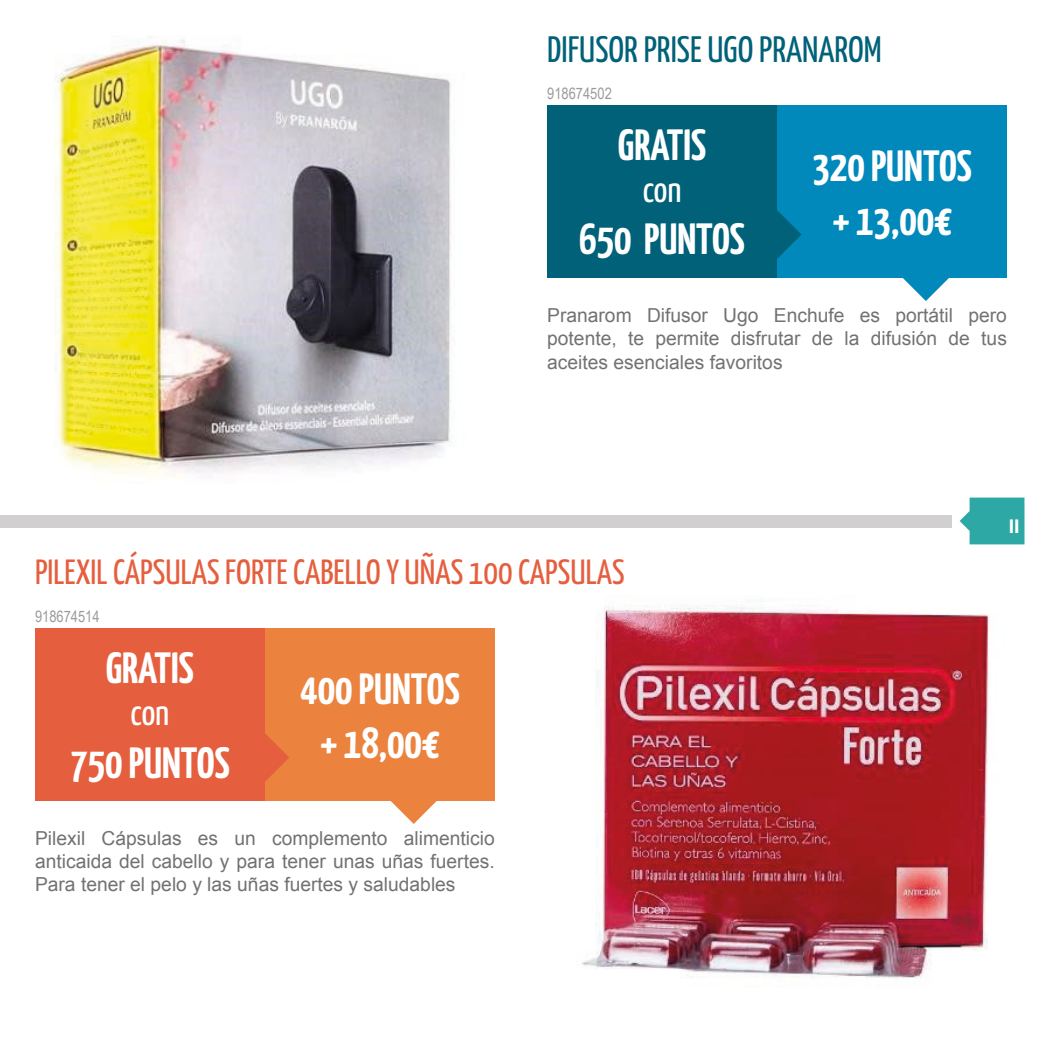
<style>
.page{position:relative;width:1042px;height:1042px;background:#fff}
.page>*{position:absolute;margin:0;border:0;box-sizing:border-box;transform-origin:0 0}
.t1{font:700 43.75px/54.2px "Yanone Kaffeesatz";color:#fff;text-align:center}
.t2{font:36.75px "Yanone Kaffeesatz";color:#006178}
.t3{font:36.75px "Yanone Kaffeesatz";letter-spacing:-.005em;color:#fff}
.t4{font:35px "Yanone Kaffeesatz";color:#e55f3e}
.t5{font:21px "Squada One";color:#fff}
.t6{font:19.25px/23.1px "Arial";color:#717271;text-align:justify}
.t7{font:15.75px "Arial Narrow";color:#9a9b9a}
</style>
<div class="page">
<svg style="left:959px;top:497px;width:65px;height:47px"></svg>
<div style="left:0;top:515px;width:951px;height:12px;background:#d1cfcf"></div>
<div style="left:777px;top:105px;width:230px;height:173px;background:#0089ba"></div>
<svg style="left:903px;top:278px;width:46px;height:23px"></svg>
<div style="left:265px;top:628px;width:230px;height:173px;background:#eb833f"></div>
<div style="left:35px;top:628px;width:230px;height:173px;background:#e55f3e"></div>
<div style="left:547px;top:105px;width:230px;height:173px;background:#006178"></div>
<svg style="left:391px;top:801px;width:46px;height:23px"></svg>
<svg style="left:265px;top:733px;width:24px;height:49px"></svg>
<svg style="left:777px;top:210px;width:24px;height:49px"></svg>
<img style="left:581px;top:605px;width:408px;height:373px">
<img style="left:55px;top:39px;width:396px;height:437px">
<h2 class="t2" style="left:547px;top:27px;width:336px">DIFUSOR PRISE UGO PRANAROM</h2>
<p class="t7" style="left:547px;top:82px;width:66px">918674502</p>
<h1 class="t1" style="left:618px;top:117px;width:89px">GRATIS</h1>
<h2 class="t3" style="left:643px;top:167px;width:40px">con</h2>
<h1 class="t1" style="left:579px;top:211px;width:167px">650 PUNTOS</h1>
<h1 class="t1" style="left:812px;top:137px;width:161px">320 PUNTOS + 13,00€</h1>
<p class="t6" style="left:547px;top:304px;width:461px">Pranarom Difusor Ugo Enchufe es portátil pero potente, te permite disfrutar de la difusión de tus aceites esenciales favoritos</p>
<h3 class="t4" style="left:35px;top:550px;width:591px">PILEXIL CÁPSULAS FORTE CABELLO Y UÑAS 100 CAPSULAS</h3>
<p class="t7" style="left:35px;top:605px;width:66px">918674514</p>
<h1 class="t1" style="left:106px;top:640px;width:89px">GRATIS</h1>
<h2 class="t3" style="left:131px;top:690px;width:40px">con</h2>
<h1 class="t1" style="left:70px;top:734px;width:161px">750 PUNTOS</h1>
<h1 class="t1" style="left:300px;top:660px;width:161px">400 PUNTOS + 18,00€</h1>
<p class="t6" style="left:35px;top:826px;width:461px">Pilexil Cápsulas es un complemento alimenticio anticaida del cabello y para tener unas uñas fuertes.<br>Para tener el pelo y las uñas fuertes y saludables</p>
<p class="t5" style="left:1008px;top:515px;width:12px">11</p>
</div>
